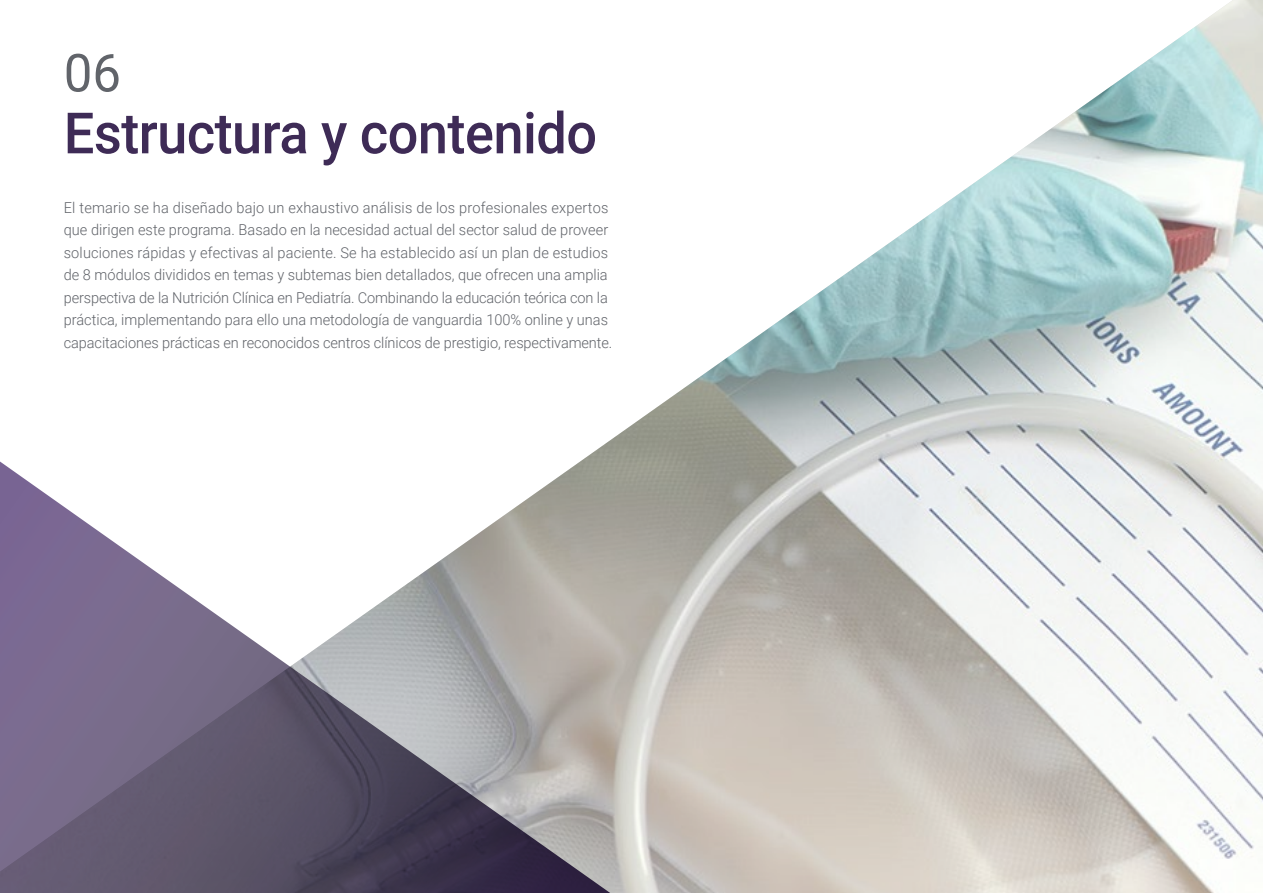
<style>
.page{position:relative;width:1263px;height:893px;background:#fff}
.page>*{position:absolute;margin:0;border:0;box-sizing:border-box;transform-origin:0 0}
.t1{font:500 57px "Roboto";letter-spacing:-.01em;color:#3e2b56;scale:.95 1}
.t2{font:52.5px "Roboto";color:#61646a}
.t3{font:300 15px/22.5px "Roboto";color:#61646a}
</style>
<div class="page">
<img style="left:602px;top:0;width:661px;height:893px">
<svg style="left:0;top:446px;width:640px;height:447px"></svg>
<h2 class="t2" style="left:64px;top:36px;width:59px">06</h2>
<h1 class="t1" style="left:64px;top:93px;width:563px">Estructura y contenido</h1>
<p class="t3" style="left:64px;top:196px;width:550px">El temario se ha diseñado bajo un exhaustivo análisis de los profesionales expertos que dirigen este programa. Basado en la necesidad actual del sector salud de proveer soluciones rápidas y efectivas al paciente. Se ha establecido así un plan de estudios de 8 módulos divididos en temas y subtemas bien detallados, que ofrecen una amplia perspectiva de la Nutrición Clínica en Pediatría. Combinando la educación teórica con la práctica, implementando para ello una metodología de vanguardia 100% online y unas capacitaciones prácticas en reconocidos centros clínicos de prestigio, respectivamente.</p>
</div>
